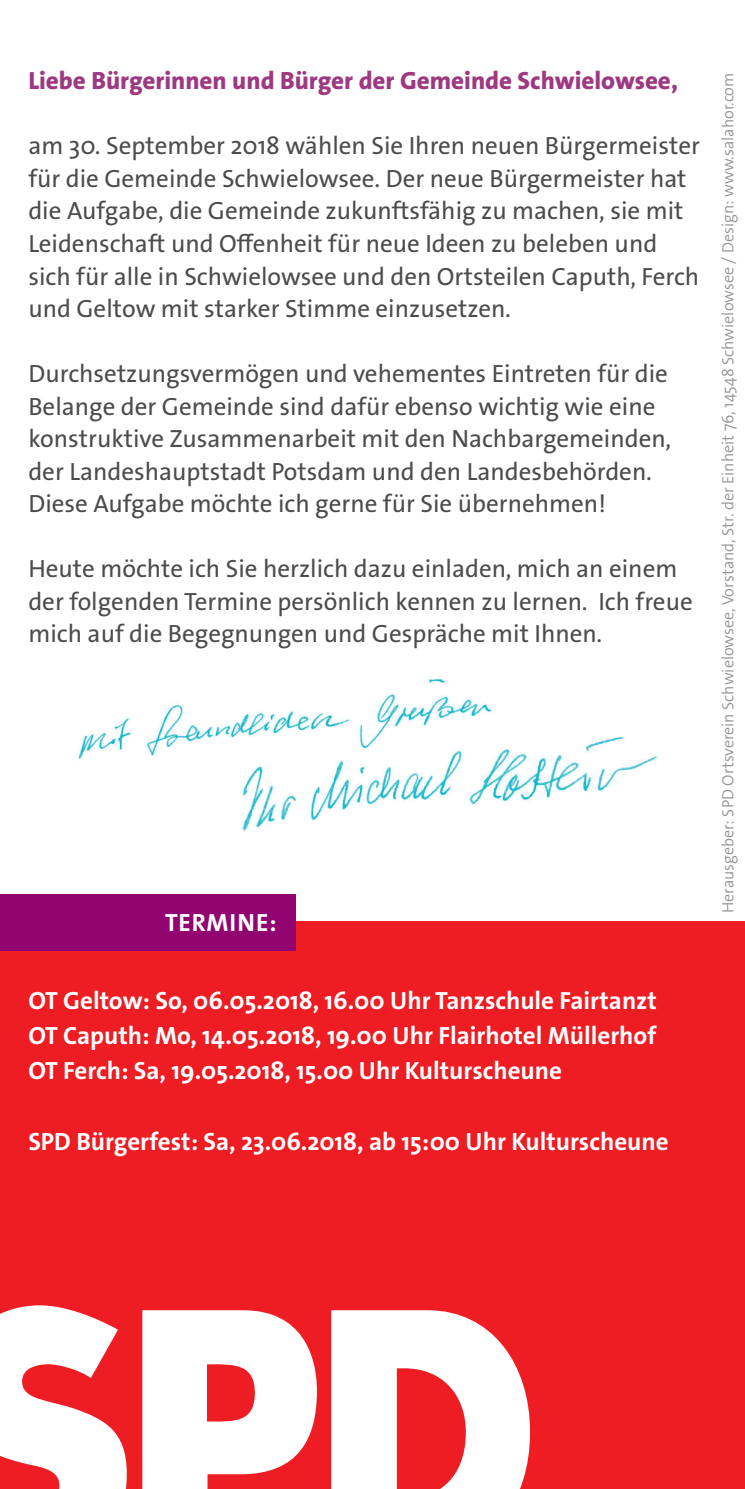
<style>
.page{position:relative;width:745px;height:1489px;background:#fff}
.page>*{position:absolute;margin:0;border:0;box-sizing:border-box;transform-origin:0 0}
.t1{font:25px/32.5px "The Sans Os F";color:#4b4c4d}
.t2{font:700 25px/35px "The Sans Os F";color:#fff;text-align:justify}
.t3{font:800 25px "The Sans Os F";color:#9d3980}
.t4{font:700 25px "The Sans Os F";letter-spacing:.03em;color:#fff}
.t5{font:300 16.5px "The Sans Os F";color:#939598}
</style>
<div class="page">
<img style="left:78px;top:678px;width:579px;height:153px">
<div style="left:0;top:921px;width:744px;height:567px;background:#ee1d23"></div>
<svg style="left:142px;top:1310px;width:175px;height:178px"></svg>
<svg style="left:331px;top:1310px;width:198px;height:178px"></svg>
<svg style="left:0;top:1305px;width:127px;height:183px"></svg>
<div style="left:0;top:894px;width:295px;height:57px;background:#920570"></div>
<p class="t3" style="left:28px;top:65px;width:650px">Liebe Bürgerinnen und Bürger der Gemeinde Schwielowsee,</p>
<p class="t1" style="left:28px;top:130px;width:672px">am 30. September 2018 wählen Sie Ihren neuen Bürgermeister für die Gemeinde Schwielowsee. Der neue Bürgermeister hat die Aufgabe, die Gemeinde zukunftsfähig zu machen, sie mit Leidenschaft und Offenheit für neue Ideen zu beleben und sich für alle in Schwielowsee und den Ortsteilen Caputh, Ferch und Geltow mit starker Stimme einzusetzen.</p>
<p class="t1" style="left:28px;top:357px;width:644px">Durchsetzungsvermögen und vehementes Eintreten für die Belange der Gemeinde sind dafür ebenso wichtig wie eine konstruktive Zusammenarbeit mit den Nachbargemeinden, der Landeshauptstadt Potsdam und den Landesbehörden.<br>Diese Aufgabe möchte ich gerne für Sie übernehmen!</p>
<p class="t1" style="left:28px;top:552px;width:665px">Heute möchte ich Sie herzlich dazu einladen, mich an einem der folgenden Termine persönlich kennen zu lernen. Ich freue mich auf die Begegnungen und Gespräche mit Ihnen.</p>
<p class="t4" style="left:165px;top:906px;width:113px">TERMINE:</p>
<p class="t5" style="left:716px;top:913px;width:842px;rotate:-90deg">Herausgeber: SPD Ortsverein Schwielowsee, Vorstand, Str. der Einheit 76, 14548 Schwielowsee / Design: www.salahor.com</p>
<p class="t2" style="left:28px;top:983px;width:629px">OT Geltow: So, 06.05.2018, 16.00 Uhr Tanzschule Fairtanzt OT Caputh: Mo, 14.05.2018, 19.00 Uhr Flairhotel Müllerhof OT Ferch: Sa, 19.05.2018, 15.00 Uhr Kulturscheune</p>
<p class="t2" style="left:28px;top:1124px;width:641px">SPD Bürgerfest: Sa, 23.06.2018, ab 15:00 Uhr Kulturscheune</p>
</div>
